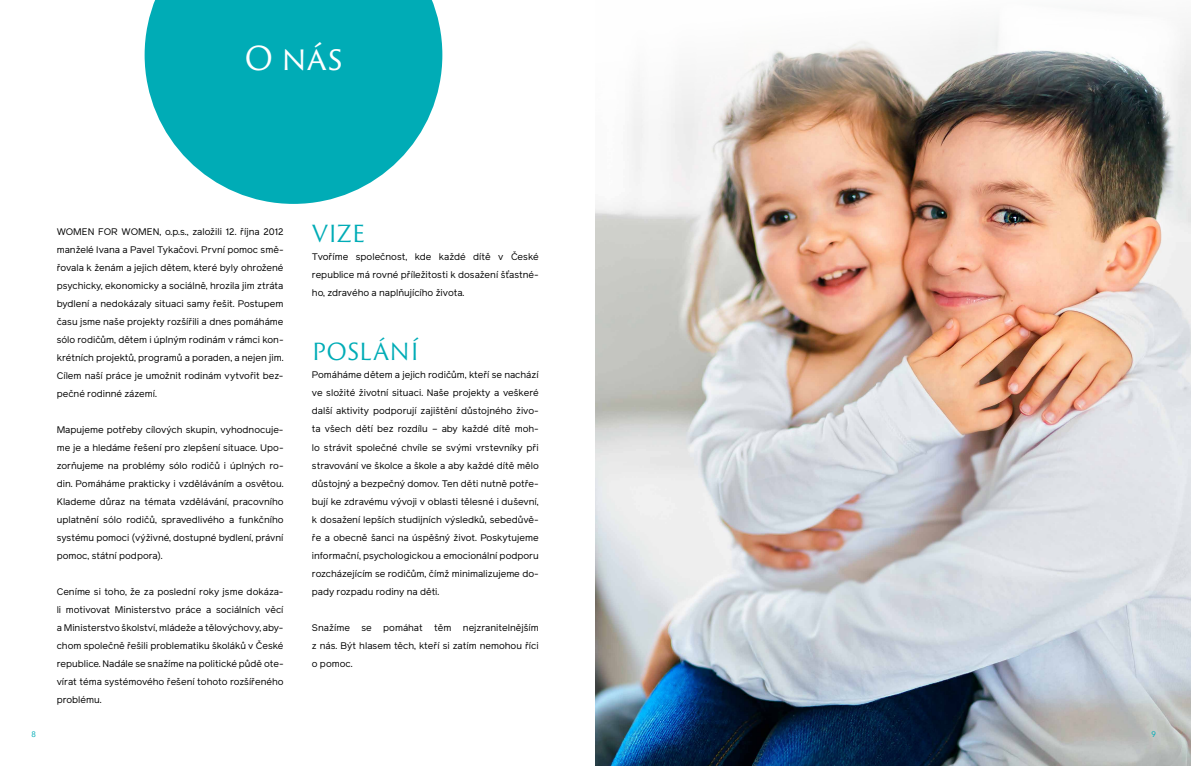
<style>
.page{position:relative;width:1191px;height:766px;background:#fff}
.page>*{position:absolute;margin:0;border:0;box-sizing:border-box;transform-origin:0 0}
.t1{font:32.2px "Trajan Sans Pro";color:#fff}
.t2{font:23px "Trajan Sans Pro";color:#00acb6}
.t3{font:9.5px/18px "Reader";color:#000;text-align:justify}
.t4{font:8px "Avenir";color:#00acb6}
</style>
<div class="page">
<img style="left:595px;top:25px;width:596px;height:740px">
<svg style="left:145px;top:0;width:297px;height:204px;fill:#00acb6"></svg>
<h1 class="t1" style="left:244px;top:36px;width:99px">O nás</h1>
<p class="t3" style="left:57px;top:222px;width:228px">WOMEN FOR WOMEN, o.p.s., založili 12. října 2012 manželé Ivana a Pavel Tykačovi. První pomoc smě&shy;řovala k ženám a jejich dětem, které byly ohrožené psychicky, ekonomicky a sociálně, hrozila jim ztráta bydlení a nedokázaly situaci samy řešit. Postupem času jsme naše projekty rozšířili a dnes pomáháme sólo rodičům, dětem i úplným rodinám v rámci kon&shy;krétních projektů, programů a poraden, a nejen jim.<br>Cílem naší práce je umožnit rodinám vytvořit bez&shy;pečné rodinné zázemí.</p>
<p class="t3" style="left:57px;top:420px;width:228px">Mapujeme potřeby cílových skupin, vyhodnocuje&shy;me je a hledáme řešení pro zlepšení situace. Upo&shy;zorňujeme na problémy sólo rodičů i úplných ro&shy;din. Pomáháme prakticky i vzděláváním a osvětou.<br>Klademe důraz na témata vzdělávání, pracovního uplatnění sólo rodičů, spravedlivého a funkčního systému pomoci (výživné, dostupné bydlení, právní pomoc, státní podpora).</p>
<p class="t3" style="left:57px;top:582px;width:228px">Ceníme si toho, že za poslední roky jsme dokáza&shy;li motivovat Ministerstvo práce a sociálních věcí a Ministerstvo školství, mládeže a tělovýchovy, aby&shy;chom společně řešili problematiku školáků v České republice. Nadále se snažíme na politické půdě ote&shy;vírat téma systémového řešení tohoto rozšířeného problému.</p>
<h2 class="t2" style="left:312px;top:217px;width:54px">VIZE</h2>
<p class="t3" style="left:312px;top:248px;width:228px">Tvoříme společnost, kde každé dítě v České republice má rovné příležitosti k dosažení šťastné&shy;ho, zdravého a naplňujícího života.</p>
<h2 class="t2" style="left:312px;top:335px;width:109px">POSLÁNÍ</h2>
<p class="t3" style="left:312px;top:366px;width:228px">Pomáháme dětem a jejich rodičům, kteří se nachází ve složité životní situaci. Naše projekty a veškeré další aktivity podporují zajištění důstojného živo&shy;ta všech dětí bez rozdílu – aby každé dítě moh&shy;lo strávit společné chvíle se svými vrstevníky při stravování ve školce a škole a aby každé dítě mělo důstojný a bezpečný domov. Ten děti nutně potře&shy;bují ke zdravému vývoji v oblasti tělesné i duševní, k dosažení lepších studijních výsledků, sebedůvě&shy;ře a obecně šanci na úspěšný život. Poskytujeme informační, psychologickou a emocionální podporu rozcházejícím se rodičům, čímž minimalizujeme do&shy;pady rozpadu rodiny na děti.</p>
<p class="t3" style="left:312px;top:618px;width:228px">Snažíme se pomáhat těm nejzranitelnějším z nás. Být hlasem těch, kteří si zatím nemohou říci o pomoc.</p>
<p class="t4" style="left:32px;top:727px;width:6px">8</p>
<p class="t4" style="left:1151px;top:727px;width:6px">9</p>
</div>
